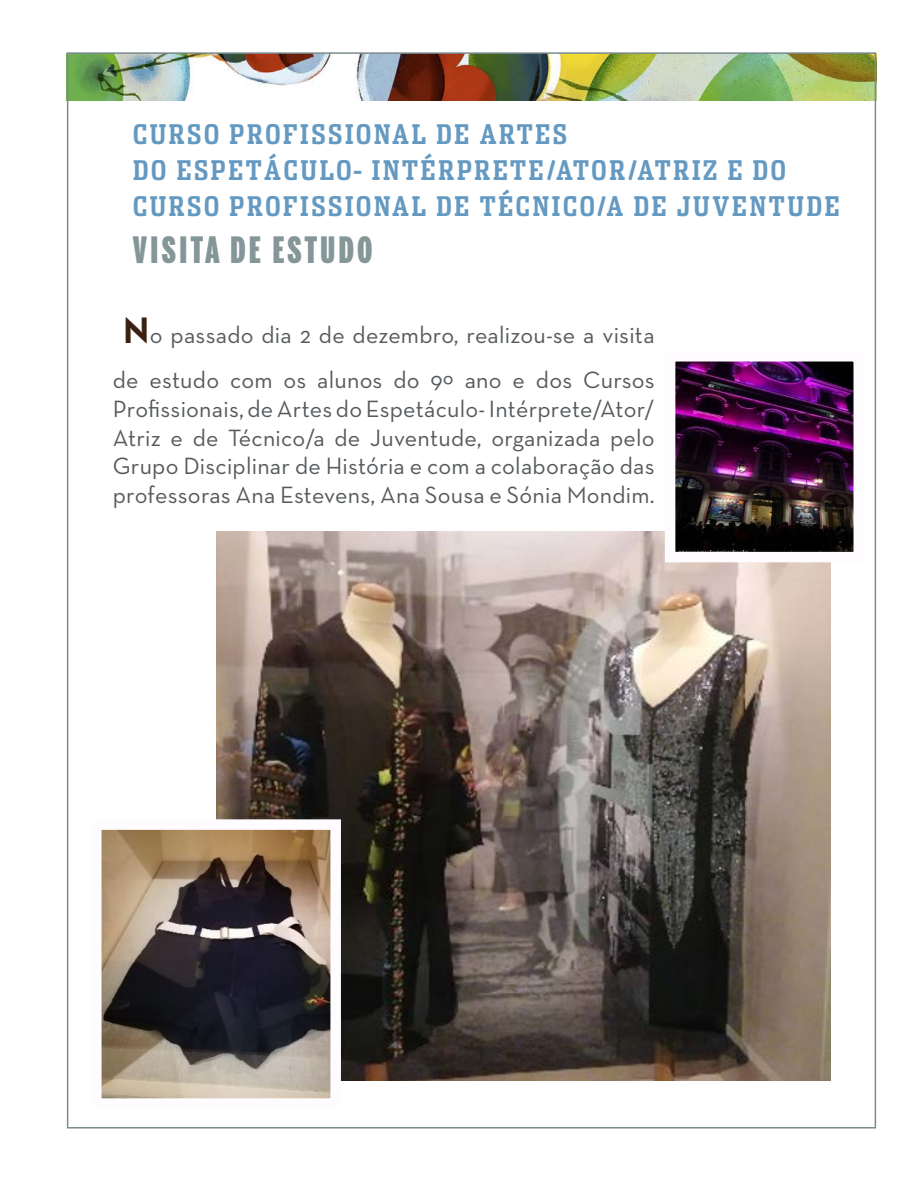
<style>
.page{position:relative;width:918px;height:1188px;background:#fff}
.page>*{position:absolute;margin:0;border:0;box-sizing:border-box;transform-origin:0 0}
.t1{font:900 36px "Benton Sans Extra Comp";letter-spacing:.1em;color:#849698}
.t2{font:700 27px/36px "Dispatch Comp Tab";letter-spacing:.1em;color:#6499c2}
.t3{font:24px/28.8px "Neutra Text";letter-spacing:.01em;color:#565a5d;text-align:center}
.s1{font-weight:700;font-size:37.5px;color:#3a2111}
</style>
<div class="page">
<img style="left:70px;top:55px;width:803px;height:45px">
<img style="left:216px;top:532px;width:614px;height:549px">
<img style="left:102px;top:830px;width:228px;height:268px">
<div style="left:91px;top:819px;width:250px;height:290px;border:10px solid #fffcff"></div>
<img style="left:676px;top:362px;width:177px;height:189px">
<p class="t2" style="left:133px;top:115px;width:435px">CURSO PROFISSIONAL DE ARTES</p>
<p class="t2" style="left:133px;top:151px;width:708px">DO ESPETÁCULO- INTÉRPRETE/ATOR/ATRIZ E DO<br>CURSO PROFISSIONAL DE TÉCNICO/A DE JUVENTUDE</p>
<p class="t1" style="left:133px;top:229px;width:241px">VISITA DE ESTUDO</p>
<p class="t3" style="left:113px;top:312px;width:543px;line-height:45px"><span class="s1">N</span>o passado dia 2 de dezembro, realizou-se a visita de estudo com os alunos do 9º ano e dos Cursos</p>
<p class="t3" style="left:113px;top:394px;width:543px;text-align:justify">Profissionais, de Artes do Espetáculo- Intérprete/Ator/ Atriz e de Técnico/a de Juventude, organizada pelo Grupo Disciplinar de História e com a colaboração das professoras Ana Estevens, Ana Sousa e Sónia Mondim.</p>
</div>
